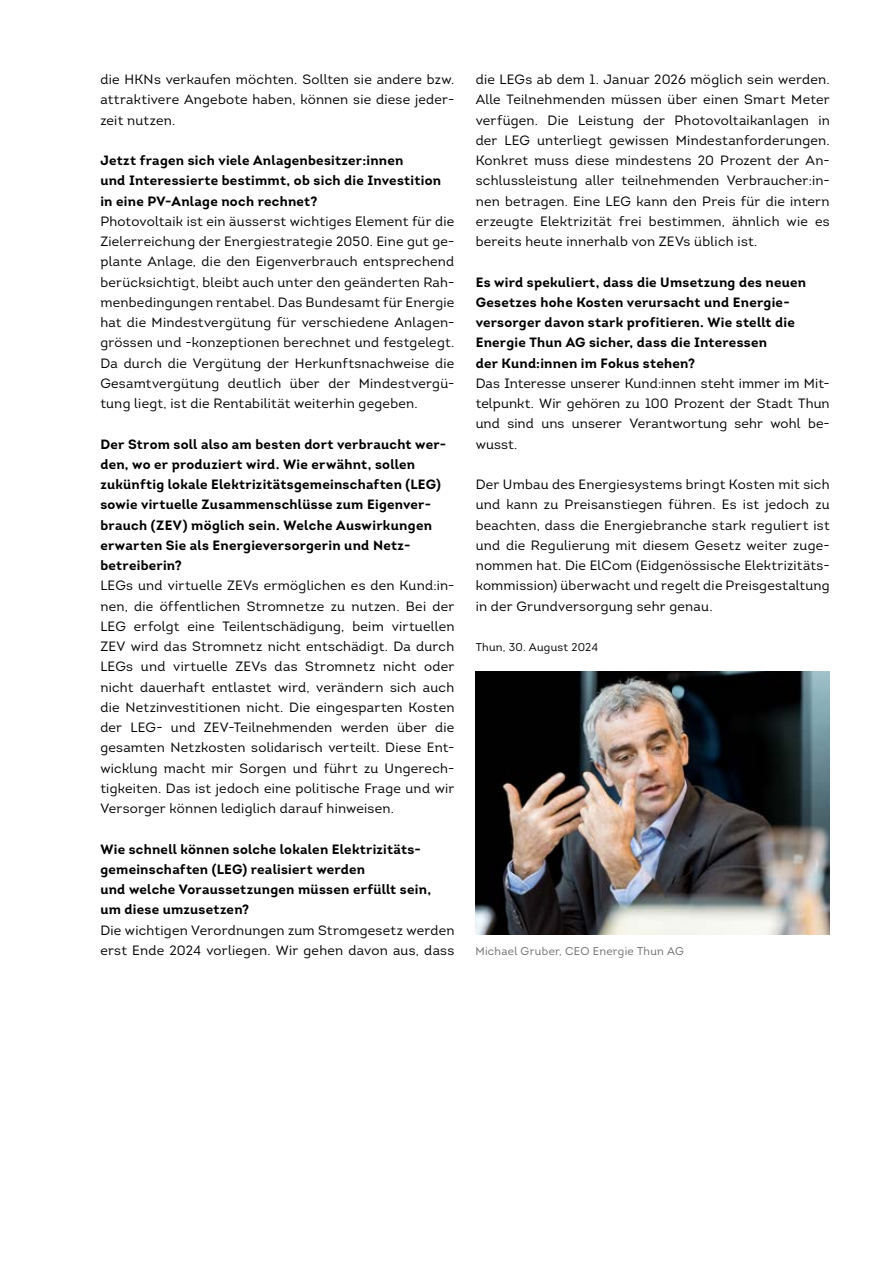
<style>
.page{position:relative;width:893px;height:1263px;background:#fff}
.page>*{position:absolute;margin:0;border:0;box-sizing:border-box;transform-origin:0 0}
.t1{font:13.5px/20.2px "Intro";letter-spacing:.015em;color:#000;text-align:justify}
.t2{font:700 13.5px/20.2px "Intro";letter-spacing:.02em;color:#000}
.t3{font:11.25px "Intro";letter-spacing:.025em;color:#706f6f}
.t4{font:11.25px "Intro";letter-spacing:.025em;color:#000}
</style>
<div class="page">
<img style="left:475px;top:671px;width:354px;height:264px">
<p class="t1" style="left:100px;top:69px;width:356px">die HKNs verkaufen möchten. Sollten sie andere bzw. attraktivere Angebote haben, können sie diese jeder&shy;zeit nutzen.</p>
<p class="t2" style="left:100px;top:150px;width:342px">Jetzt fragen sich viele Anlagenbesitzer:innen<br>und Interessierte bestimmt, ob sich die Investition in eine PV-Anlage noch rechnet?</p>
<p class="t1" style="left:100px;top:211px;width:356px">Photovoltaik ist ein äusserst wichtiges Element für die Zielerreichung der Energiestrategie 2050. Eine gut ge&shy;plante Anlage, die den Eigenverbrauch entsprechend berücksichtigt, bleibt auch unter den geänderten Rah&shy;menbedingungen rentabel. Das Bundesamt für Energie hat die Mindestvergütung für verschiedene Anlagen&shy;grössen und -konzeptionen berechnet und festgelegt.<br>Da durch die Vergütung der Herkunftsnachweise die Gesamtvergütung deutlich über der Mindestvergü&shy;tung liegt, ist die Rentabilität weiterhin gegeben.</p>
<p class="t2" style="left:100px;top:434px;width:347px">Der Strom soll also am besten dort verbraucht wer&shy;den, wo er produziert wird. Wie erwähnt, sollen zukünftig lokale Elektrizitätsgemeinschaften (LEG) sowie virtuelle Zusammenschlüsse zum Eigenver&shy;brauch (ZEV) möglich sein. Welche Auswirkungen erwarten Sie als Energieversorgerin und Netz&shy;betreiberin?</p>
<p class="t1" style="left:100px;top:575px;width:356px">LEGs und virtuelle ZEVs ermöglichen es den Kund:in&shy;nen, die öffentlichen Stromnetze zu nutzen. Bei der LEG erfolgt eine Teilentschädigung, beim virtuellen ZEV wird das Stromnetz nicht entschädigt. Da durch LEGs und virtuelle ZEVs das Stromnetz nicht oder nicht dauerhaft entlastet wird, verändern sich auch die Netzinvestitionen nicht. Die eingesparten Kosten der LEG- und ZEV-Teilnehmenden werden über die gesamten Netzkosten solidarisch verteilt. Diese Ent&shy;wicklung macht mir Sorgen und führt zu Ungerech&shy;tigkeiten. Das ist jedoch eine politische Frage und wir Versorger können lediglich darauf hinweisen.</p>
<p class="t2" style="left:100px;top:839px;width:332px">Wie schnell können solche lokalen Elektrizitäts&shy;gemeinschaften (LEG) realisiert werden<br>und welche Voraussetzungen müssen erfüllt sein, um diese umzusetzen?</p>
<p class="t1" style="left:100px;top:920px;width:356px">Die wichtigen Verordnungen zum Stromgesetz werden erst Ende 2024 vorliegen. Wir gehen davon aus, dass</p>
<p class="t1" style="left:476px;top:69px;width:356px">die LEGs ab dem 1. Januar 2026 möglich sein werden.<br>Alle Teilnehmenden müssen über einen Smart Meter verfügen. Die Leistung der Photovoltaikanlagen in der LEG unterliegt gewissen Mindestanforderungen.<br>Konkret muss diese mindestens 20 Prozent der An&shy;schlussleistung aller teilnehmenden Verbraucher:in&shy;nen betragen. Eine LEG kann den Preis für die intern erzeugte Elektrizität frei bestimmen, ähnlich wie es bereits heute innerhalb von ZEVs üblich ist.</p>
<p class="t2" style="left:476px;top:272px;width:332px">Es wird spekuliert, dass die Umsetzung des neuen Gesetzes hohe Kosten verursacht und Energie&shy;versorger davon stark profitieren. Wie stellt die Energie Thun AG sicher, dass die Interessen<br>der Kund:innen im Fokus stehen?</p>
<p class="t1" style="left:476px;top:373px;width:356px">Das Interesse unserer Kund:innen steht immer im Mit&shy;telpunkt. Wir gehören zu 100 Prozent der Stadt Thun und sind uns unserer Verantwortung sehr wohl be&shy;wusst.</p>
<p class="t1" style="left:476px;top:474px;width:356px">Der Umbau des Energiesystems bringt Kosten mit sich und kann zu Preisanstiegen führen. Es ist jedoch zu beachten, dass die Energiebranche stark reguliert ist und die Regulierung mit diesem Gesetz weiter zuge&shy;nommen hat. Die ElCom (Eidgenössische Elektrizitäts&shy;kommission) überwacht und regelt die Preisgestaltung in der Grundversorgung sehr genau.</p>
<p class="t4" style="left:476px;top:640px;width:124px">Thun, 30. August 2024</p>
<p class="t3" style="left:475px;top:944px;width:210px">Michael Gruber, CEO Energie Thun AG</p>
</div>
